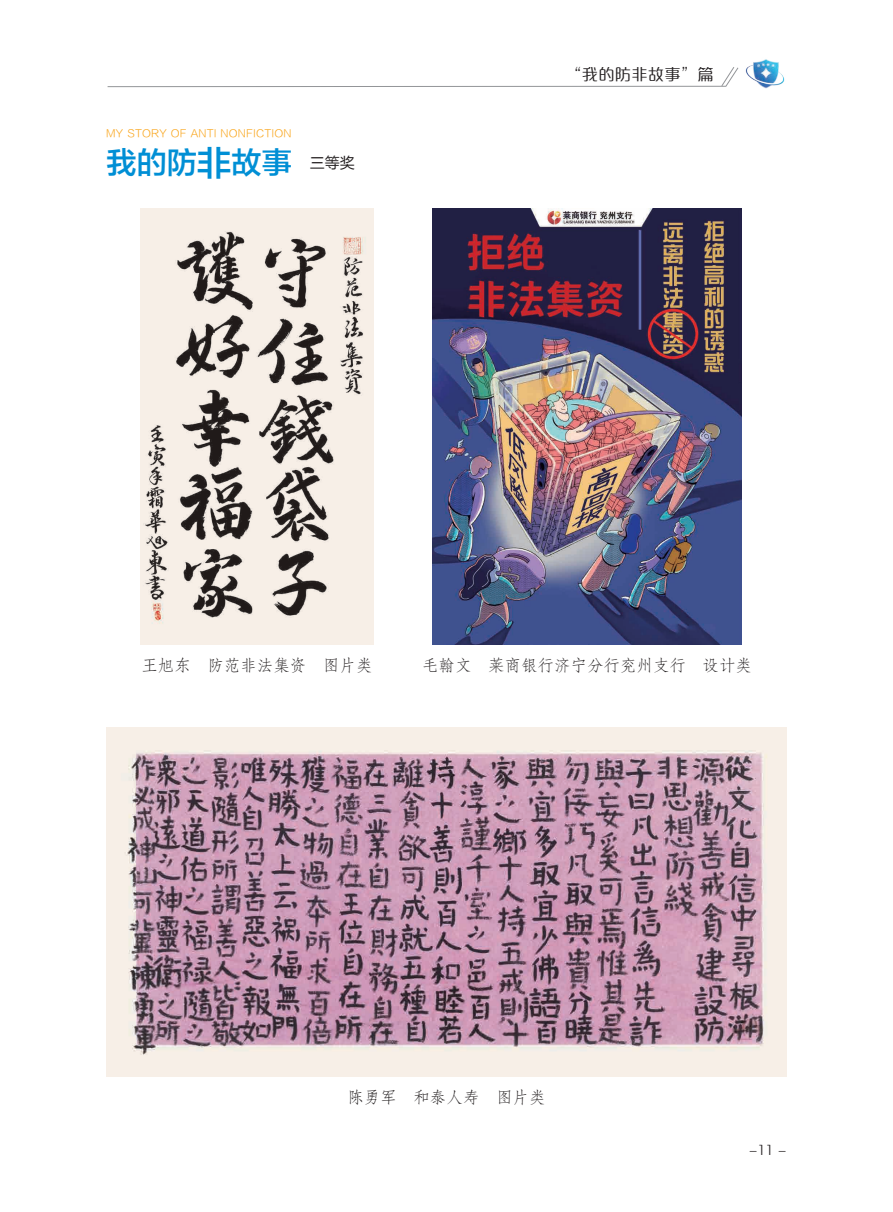
<style>
.page{position:relative;width:893px;height:1212px;background:#fff}
.page>*{position:absolute;margin:0;border:0;box-sizing:border-box;transform-origin:0 0}
.t1{font:30.15px "FZLTZHJW GB1 0";color:#008fd5}
.t2{font:16.5px "FZFSK GBK1 0";color:#231f20}
.t3{font:16.5px "FZDALT JW GB1 0";color:#231f20}
.t4{font:15.15px "FZLTHK GBK1 0";color:#231f20}
.t5{font:13.5px "FZDALT JW GB1 0";color:#231f20}
.t6{font:10.5px "FZLTXHK";color:#f9a51b}
.s1{font-size:34.65px}
</style>
<div class="page">
<svg style="left:107px;top:67px;width:632px;height:20px"></svg>
<img style="left:745px;top:59px;width:40px;height:30px">
<img style="left:433px;top:208px;width:308px;height:436px">
<img style="left:106px;top:728px;width:681px;height:348px">
<img style="left:141px;top:208px;width:232px;height:436px">
<p class="t6" style="left:106px;top:127px;width:187px">MY STORY OF ANTI NONFICTION</p>
<h1 class="t1" style="left:107px;top:146px;width:187px">我的防<span class="s1">非</span>故事</h1>
<p class="t4" style="left:310px;top:154px;width:47px">三等奖</p>
<p class="t3" style="left:565px;top:65px;width:150px">“我的防非故事”篇</p>
<p class="t2" style="left:141px;top:657px;width:233px">王旭东 防范非法集资 图片类</p>
<p class="t2" style="left:422px;top:657px;width:331px">毛翰文 莱商银行济宁分行兖州支行 设计类</p>
<p class="t2" style="left:347px;top:1089px;width:200px">陈勇军 和泰人寿 图片类</p>
<p class="t5" style="left:749px;top:1143px;width:39px">-11 -</p>
</div>
